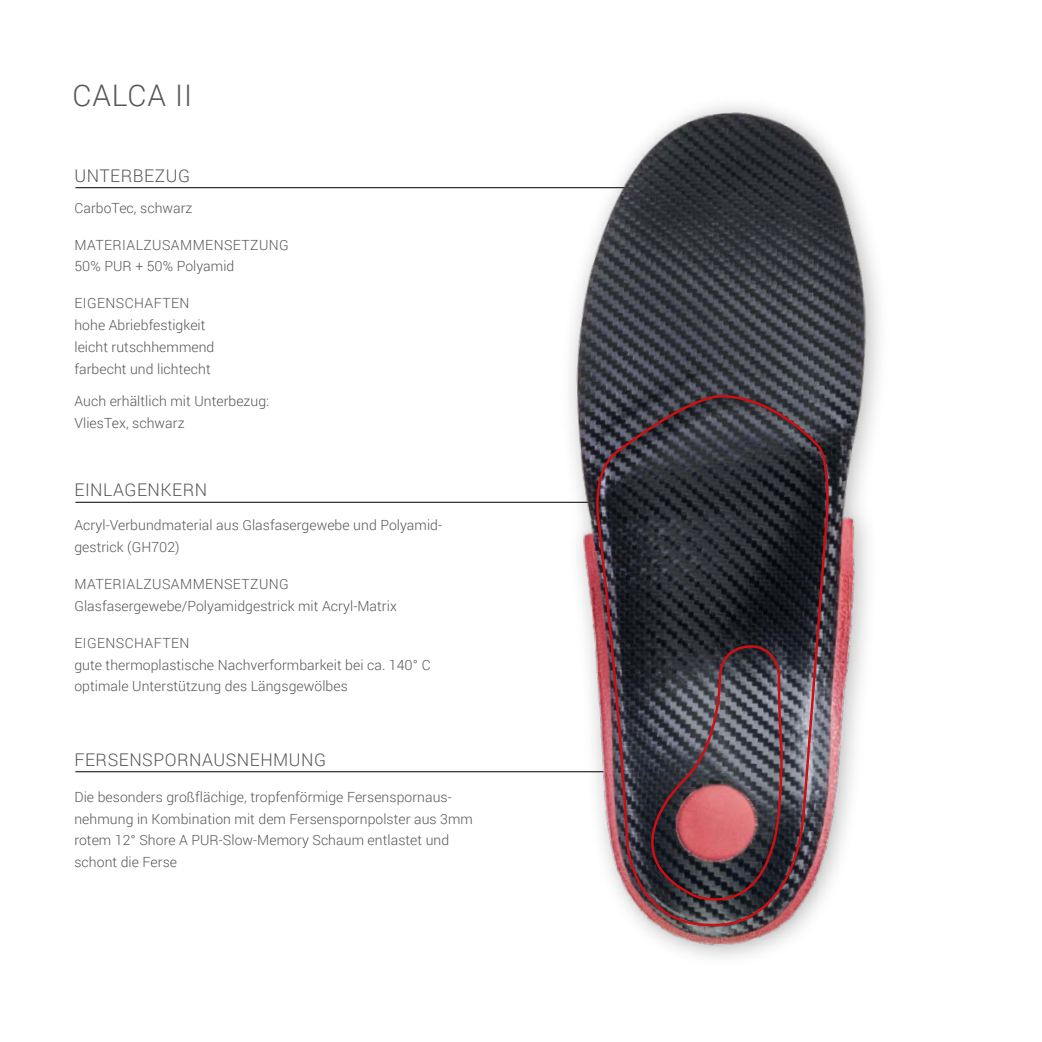
<style>
.page{position:relative;width:1042px;height:1042px;background:#fff}
.page>*{position:absolute;margin:0;border:0;box-sizing:border-box;transform-origin:0 0}
.t1{font:300 29.75px "Roboto";letter-spacing:.03em;color:#565655}
.t2{font:300 17.5px "Roboto";letter-spacing:.03em;color:#565655}
.t3{font:300 14px/21.9px "Roboto";letter-spacing:.005em;color:#565655}
.t4{font:300 14px/21.9px "Roboto";letter-spacing:.03em;color:#565655}
</style>
<div class="page">
<hr style="left:75px;top:187px;width:648px;height:1px;background:#000">
<hr style="left:75px;top:502px;width:647px;height:1px;background:#000">
<hr style="left:75px;top:771px;width:665px;height:1px;background:#000">
<img style="left:492px;top:105px;width:388px;height:853px">
<div style="left:578px;top:377px;width:276px;height:575px;background:#000;opacity:.3"></div>
<svg style="left:590px;top:388px;width:240px;height:545px;background:#49444a"></svg>
<div style="left:634px;top:628px;width:173px;height:297px;background:#000;opacity:.3"></div>
<svg style="left:605px;top:644px;width:215px;height:275px;background:#624e56"></svg>
<h1 class="t1" style="left:72px;top:74px;width:121px">CALCA II</h1>
<p class="t2" style="left:74px;top:163px;width:117px">UNTERBEZUG</p>
<p class="t3" style="left:74px;top:196px;width:120px">CarboTec, schwarz</p>
<p class="t4" style="left:74px;top:233px;width:216px">MATERIALZUSAMMENSETZUNG<br>50% PUR + 50% Polyamid</p>
<p class="t3" style="left:74px;top:292px;width:142px">EIGENSCHAFTEN hohe Abriebfestigkeit leicht rutschhemmend farbecht und lichtecht</p>
<p class="t3" style="left:74px;top:389px;width:196px">Auch erhältlich mit Unterbezug:<br>VliesTex, schwarz</p>
<p class="t2" style="left:74px;top:478px;width:134px">EINLAGENKERN</p>
<p class="t3" style="left:74px;top:514px;width:369px">Acryl-Verbundmaterial aus Glasfasergewebe und Polyamid&shy;gestrick (GH702)</p>
<p class="t3" style="left:74px;top:573px;width:324px">MATERIALZUSAMMENSETZUNG<br>Glasfasergewebe/Polyamidgestrick mit Acryl-Matrix</p>
<p class="t3" style="left:74px;top:631px;width:358px">EIGENSCHAFTEN<br>gute thermoplastische Nachverformbarkeit bei ca. 140° C optimale Unterstützung des Längsgewölbes</p>
<p class="t2" style="left:74px;top:747px;width:253px">FERSENSPORNAUSNEHMUNG</p>
<p class="t3" style="left:74px;top:785px;width:400px">Die besonders großflächige, tropfenförmige Fersenspornaus&shy;nehmung in Kombination mit dem Fersenspornpolster aus 3mm rotem 12° Shore A PUR-Slow-Memory Schaum entlastet und schont die Ferse</p>
</div>
